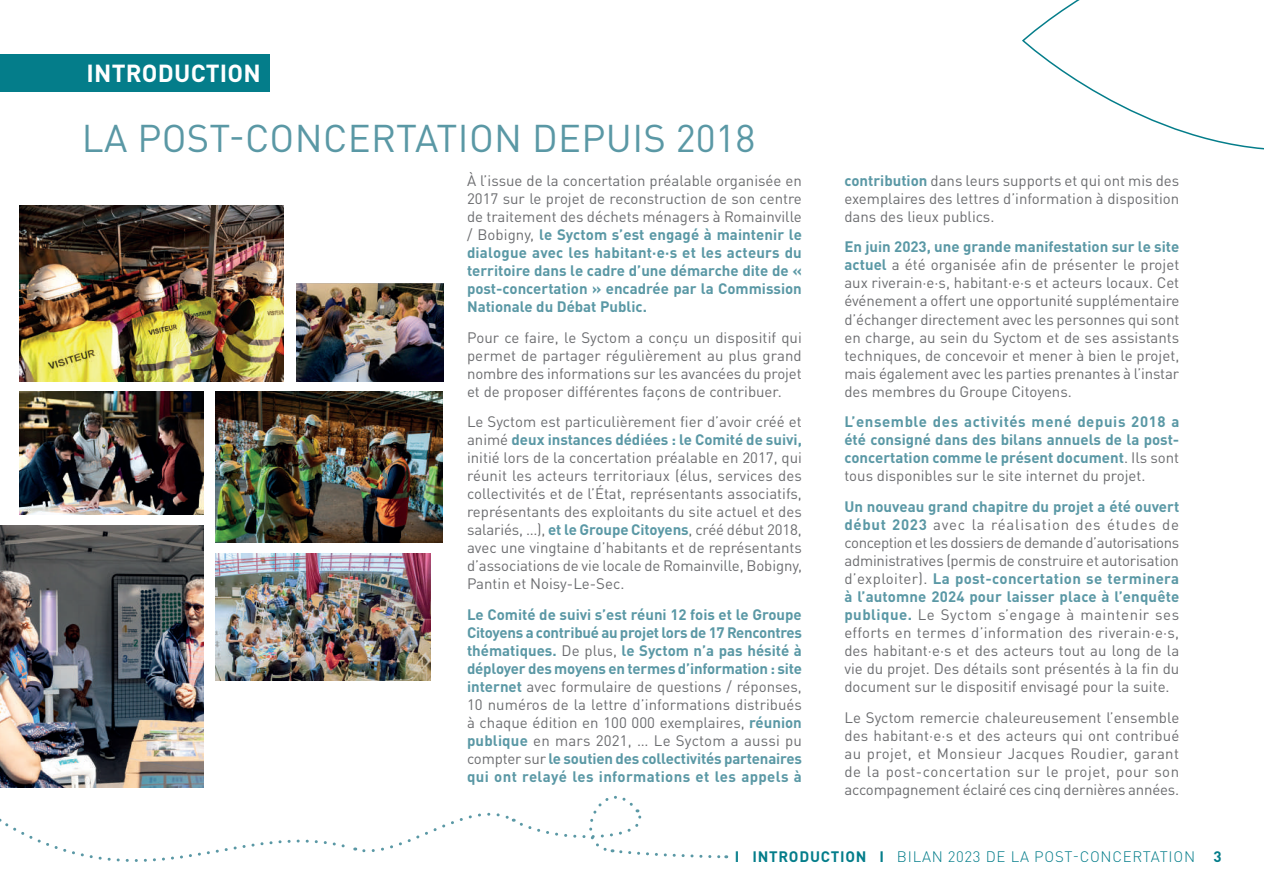
<style>
.page{position:relative;width:1264px;height:894px;background:#fff}
.page>*{position:absolute;margin:0;border:0;box-sizing:border-box;transform-origin:0 0}
.t1{font:38.25px "DIN Pro";letter-spacing:.01em;color:#5a98a5}
.t2{font:700 24.3px "DIN Pro";letter-spacing:.01em;color:#fff}
.t3{font:15px/18px "DIN Pro";color:#6c6d70;text-align:justify}
.t4{font:700 15px/18px "DIN Pro";color:#5a98a5;text-align:justify}
.t5{font:300 15px "DIN Pro";letter-spacing:.05em;color:#047d8a}
.s1{font-weight:400;color:#6c6d70}
.s2{font-weight:700;color:#5a98a5}
.s3{font-weight:700}
</style>
<div class="page">
<div style="left:0;top:54px;width:270px;height:38px;background:#047d8a"></div>
<img style="left:0;top:525px;width:203px;height:251px">
<img style="left:19px;top:205px;width:264px;height:176px">
<img style="left:215px;top:392px;width:227px;height:151px">
<img style="left:19px;top:392px;width:184px;height:122px">
<img style="left:296px;top:283px;width:147px;height:98px">
<img style="left:215px;top:553px;width:216px;height:127px">
<svg style="left:0;top:776px;width:727px;height:86px"></svg>
<svg style="left:1022px;top:0;width:242px;height:150px"></svg>
<h2 class="t2" style="left:87px;top:52px;width:176px">INTRODUCTION</h2>
<h1 class="t1" style="left:82px;top:108px;width:675px">LA POST-CONCERTATION DEPUIS 2018</h1>
<p class="t4" style="left:467px;top:169px;width:336px"><span class="s1">À l’issue de la concertation préalable organisée en 2017 sur le projet de reconstruction de son centre de traitement des déchets ménagers à Romainville / Bobigny,</span> le Syctom s’est engagé à maintenir le dialogue avec les habitant·e·s et les acteurs du territoire dans le cadre d’une démarche dite de « post-concertation » encadrée par la Commission Nationale du Débat Public.</p>
<p class="t3" style="left:467px;top:327px;width:336px">Pour ce faire, le Syctom a conçu un dispositif qui permet de partager régulièrement au plus grand nombre des informations sur les avancées du projet et de proposer différentes façons de contribuer.</p>
<p class="t3" style="left:467px;top:411px;width:336px">Le Syctom est particulièrement fier d’avoir créé et animé <span class="s2">deux instances dédiées : le Comité de suivi, </span>initié lors de la concertation préalable en 2017, qui réunit les acteurs territoriaux (élus, services des collectivités et de l’État, représentants associatifs, représentants des exploitants du site actuel et des salariés, …), <span class="s2">et le Groupe Citoyens</span>, créé début 2018, avec une vingtaine d’habitants et de représentants d’associations de vie locale de Romainville, Bobigny, Pantin et Noisy-Le-Sec.</p>
<p class="t4" style="left:467px;top:604px;width:337px">Le Comité de suivi s’est réuni 12 fois et le Groupe Citoyens a contribué au projet lors de 17 Rencontres thématiques. <span class="s1">De plus,</span> le Syctom n’a pas hésité à déployer des moyens en termes d’information : site internet <span class="s1">avec formulaire de questions / réponses, 10 numéros de la lettre d’informations distribués à chaque édition en 100 000 exemplaires,</span> réunion publique <span class="s1">en mars 2021, … Le Syctom a aussi pu compter sur</span> le soutien des collectivités partenaires qui ont relayé les informations et les appels à</p>
<p class="t3" style="left:844px;top:170px;width:336px"><span class="s2">contribution</span> dans leurs supports et qui ont mis des exemplaires des lettres d’information à disposition dans des lieux publics.</p>
<p class="t3" style="left:844px;top:236px;width:337px"><span class="s2">En juin 2023, une grande manifestation sur le site actuel</span> a été organisée afin de présenter le projet aux riverain·e·s, habitant·e·s et acteurs locaux. Cet événement a offert une opportunité supplémentaire d’échanger directement avec les personnes qui sont en charge, au sein du Syctom et de ses assistants techniques, de concevoir et mener à bien le projet, mais également avec les parties prenantes à l’instar des membres du Groupe Citoyens.</p>
<p class="t4" style="left:844px;top:411px;width:336px">L’ensemble des activités mené depuis 2018 a été consigné dans des bilans annuels de la post&shy;concertation comme le présent document<span class="s1">. Ils sont tous disponibles sur le site internet du projet.</span></p>
<p class="t3" style="left:844px;top:496px;width:336px"><span class="s2">Un nouveau grand chapitre du projet a été ouvert début 2023</span> avec la réalisation des études de conception et les dossiers de demande d’autorisations administratives (permis de construire et autorisation d’exploiter). <span class="s2">La post-concertation se terminera à l’automne 2024 pour laisser place à l’enquête publique.</span> Le Syctom s’engage à maintenir ses efforts en termes d’information des riverain·e·s, des habitant·e·s et des acteurs tout au long de la vie du projet. Des détails sont présentés à la fin du document sur le dispositif envisagé pour la suite.</p>
<p class="t3" style="left:844px;top:707px;width:336px">Le Syctom remercie chaleureusement l’ensemble des habitant·e·s et des acteurs qui ont contribué au projet, et Monsieur Jacques Roudier, garant de la post-concertation sur le projet, pour son accompagnement éclairé ces cinq dernières années.</p>
<p class="t5" style="left:735px;top:844px;width:488px"><span class="s3">I INTRODUCTION I</span> BILAN 2023 DE LA POST-CONCERTATION <span class="s3">3</span></p>
</div>
